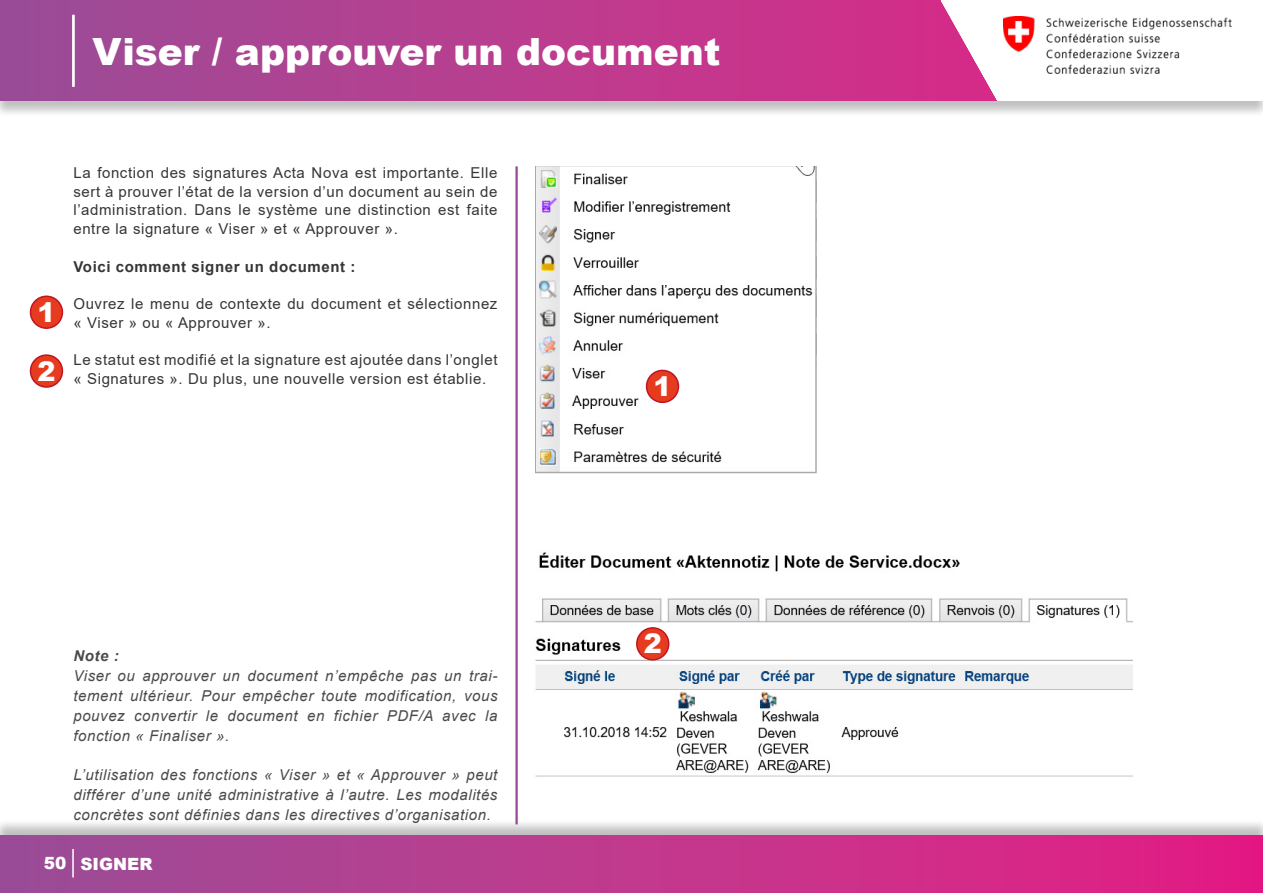
<style>
.page{position:relative;width:1263px;height:893px;background:#fff}
.page>*{position:absolute;margin:0;border:0;box-sizing:border-box;transform-origin:0 0}
.t1{font:900 37.5px "Arial";color:#fff}
.t2{font:900 27px/58.8px "Arial";color:#fff}
.t3{font:900 16.8px "Arial";color:#fff}
.t4{font:15px/18.8px "Arial";letter-spacing:.04em;color:#373636}
.t5{font:italic 15px/19.8px "Arial";letter-spacing:.04em;color:#4a4a49;text-align:justify}
.t6{font:700 15px "Arial";letter-spacing:.04em;color:#373636}
.t7{font:italic 700 15px "Arial";color:#4a4a49}
</style>
<div class="page">
<div style="left:0;top:1px;width:1263px;height:117px;background:#000;opacity:.25"></div>
<svg style="left:0;top:0;width:941px;height:101px;background:#b63d8f"></svg>
<div style="left:0;top:819px;width:1263px;height:74px;background:#000;opacity:.25"></div>
<div style="left:0;top:835px;width:1263px;height:58px;background:linear-gradient(to right,#9b5097,#e51e83)"></div>
<hr style="left:72px;top:15px;width:3px;height:72px;background:#fff">
<svg style="left:941px;top:1px;width:322px;height:100px"></svg>
<hr style="left:72px;top:849px;width:2px;height:28px;background:#fff">
<img style="left:1004px;top:16px;width:228px;height:57px">
<hr style="left:515px;top:166px;width:3px;height:658px;background:#fff">
<img style="left:536px;top:167px;width:280px;height:307px">
<img style="left:535px;top:552px;width:597px;height:225px">
<div style="left:646px;top:370px;width:32px;height:32px;background:#e73b1f;border-radius:50%"></div>
<div style="left:646px;top:370px;width:33px;height:33px;border:2px solid #be1622;border-radius:50%"></div>
<div style="left:31px;top:296px;width:31px;height:32px;background:#e73b1f;border-radius:50%"></div>
<div style="left:30px;top:296px;width:33px;height:33px;border:2px solid #be1622;border-radius:50%"></div>
<div style="left:31px;top:355px;width:31px;height:32px;background:#e73b1f;border-radius:50%"></div>
<div style="left:30px;top:354px;width:33px;height:34px;border:2px solid #be1622;border-radius:50%"></div>
<div style="left:637px;top:628px;width:32px;height:32px;background:#e73b1f;border-radius:50%"></div>
<div style="left:636px;top:627px;width:33px;height:33px;border:2px solid #be1622;border-radius:50%"></div>
<h1 class="t1" style="left:93px;top:24px;width:629px">Viser / approuver un document</h1>
<h2 class="t2" style="left:37px;top:282px;width:20px">1<br>2</h2>
<p class="t4" style="left:73px;top:163px;width:426px;text-align:justify">La fonction des signatures Acta Nova est importante. Elle sert à prouver l’état de la version d’un document au sein de l’administration. Dans le système une distinction est faite entre la signature « Viser » et « Approuver ».</p>
<p class="t6" style="left:73px;top:256px;width:284px">Voici comment signer un document :</p>
<p class="t4" style="left:73px;top:294px;width:426px">Ouvrez le menu de contexte du document et sélectionnez « Viser » ou « Approuver ».</p>
<p class="t4" style="left:73px;top:351px;width:426px">Le statut est modifié et la signature est ajoutée dans l’onglet « Signatures ». Du plus, une nouvelle version est établie.</p>
<h2 class="t2" style="left:653px;top:356px;width:20px">1</h2>
<p class="t7" style="left:73px;top:646px;width:47px">Note :</p>
<p class="t5" style="left:73px;top:666px;width:426px">Viser ou approuver un document n’empêche pas un trai&shy;tement ultérieur. Pour empêcher toute modification, vous pouvez convertir le document en fichier PDF/A avec la fonction « Finaliser ».</p>
<p class="t5" style="left:73px;top:765px;width:426px">L’utilisation des fonctions « Viser » et « Approuver » peut différer d’une unité administrative à l’autre. Les modalités concrètes sont définies dans les directives d’organisation.</p>
<h2 class="t2" style="left:644px;top:613px;width:20px">2</h2>
<p class="t3" style="left:44px;top:852px;width:110px">50 SIGNER</p>
</div>
